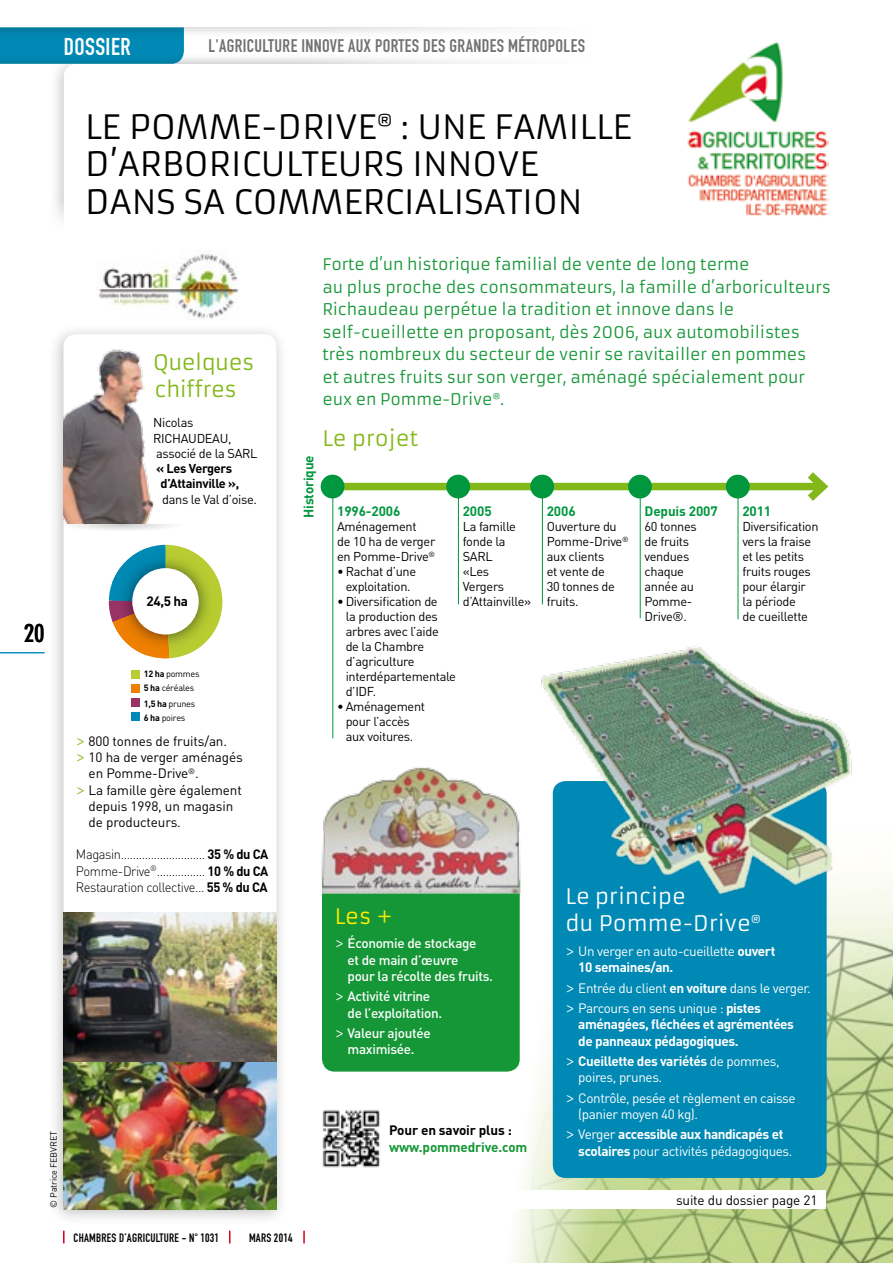
<style>
.page{position:relative;width:893px;height:1263px;background:#fff}
.page>*{position:absolute;margin:0;border:0;box-sizing:border-box;transform-origin:0 0}
.t1{font:33px "Armata";color:#000}
.t2{font:700 condensed 25.5px "DIN Neuzeit Grotesk";color:#000}
.t3{font:24px "DIN Engschrift";color:#fff}
.t4{font:21px/27px "Armata";letter-spacing:-.025em;color:#83b81a}
.t5{font:21px/27px "Armata";color:#fff}
.t6{font:21px "Armata";color:#ffed00}
.t7{font:18px "DIN Engschrift";letter-spacing:.02em;color:#707172}
.t8{font:15.75px/22.5px "Armata";letter-spacing:-.01em;color:#169737}
.t9{font:13.5px/16.2px "DIN";letter-spacing:-.03em;color:#fff}
.t10{font:13.5px "DIN";letter-spacing:-.01em;color:#000}
.t11{font:700 13.5px/16.2px "DIN";letter-spacing:-.03em;color:#fff}
.t12{font:500 13.5px/16.2px "DIN";letter-spacing:-.02em;color:#fff}
.t13{font:300 13.5px/16.2px "DIN";letter-spacing:-.03em;color:#000;text-align:justify;scale:.95 1}
.t14{font:700 13.5px "DIN";letter-spacing:-.01em;color:#00973e}
.t15{font:700 13.5px "DIN";letter-spacing:-.02em;color:#000}
.t16{font:700 13.5px "DIN";letter-spacing:-.01em;color:#169737}
.t17{font:12.75px/15px "DIN";letter-spacing:-.025em;color:#000}
.t18{font:700 12.75px/15.3px "DIN";letter-spacing:-.025em;color:#000;text-align:center}
.t19{font:12px "DIN Engschrift";letter-spacing:.02em;color:#000}
.t20{font:9px "DIN";letter-spacing:-.03em;color:#000}
.s1{font-weight:700}
.s2{font-family:"Armata";color:#83b81a}
.s3{font-family:"Armata";font-weight:400}
.s4{font-family:"Armata"}
.s5{font-weight:400}
</style>
<div class="page">
<hr style="left:0;top:652px;width:45px;height:1px;background:#0089b4">
<div style="left:0;top:26px;width:871px;height:38px;background:#000;opacity:.25"></div>
<div style="left:319px;top:0;width:574px;height:98px;background:#fff"></div>
<img style="left:678px;top:885px;width:215px;height:378px">
<svg style="left:229px;top:893px;width:449px;height:370px"></svg>
<img style="left:98px;top:252px;width:141px;height:67px">
<div style="left:47px;top:322px;width:241px;height:903px;background:#000;opacity:.25"></div>
<svg style="left:63px;top:334px;width:213px;height:875px"></svg>
<img style="left:64px;top:912px;width:212px;height:297px">
<svg style="left:60px;top:524px;width:124px;height:7px"></svg>
<img style="left:319px;top:1106px;width:64px;height:64px">
<img style="left:64px;top:347px;width:92px;height:177px">
<div style="left:322px;top:871px;width:198px;height:200px;background:#169737;border-radius:13px"></div>
<img style="left:321px;top:766px;width:200px;height:127px">
<svg style="left:109px;top:545px;width:113px;height:115px"></svg>
<img style="left:112px;top:548px;width:54px;height:74px">
<img style="left:113px;top:602px;width:53px;height:52px">
<img style="left:166px;top:548px;width:53px;height:106px">
<div style="left:132px;top:568px;width:67px;height:66px;background:#fff;border-radius:50%"></div>
<div style="left:132px;top:684px;width:8px;height:8px;background:#ee7f00"></div>
<div style="left:132px;top:670px;width:8px;height:8px;background:#b8cd32"></div>
<div style="left:132px;top:713px;width:8px;height:8px;background:#0089b4"></div>
<div style="left:132px;top:698px;width:8px;height:9px;background:#936"></div>
<img style="left:687px;top:42px;width:142px;height:174px">
<div style="left:492px;top:1191px;width:334px;height:18px;background:#fff"></div>
<div style="left:553px;top:781px;width:274px;height:397px;background:#0089b4;border-radius:13px"></div>
<img style="left:541px;top:647px;width:324px;height:250px">
<div style="left:322px;top:483px;width:501px;height:7px;background:#83b81a"></div>
<svg style="left:800px;top:472px;width:29px;height:29px"></svg>
<div style="left:321px;top:475px;width:23px;height:23px;background:#00973e;border-radius:50%"></div>
<hr style="left:332px;top:486px;width:1px;height:252px;background:#00973e">
<div style="left:446px;top:475px;width:24px;height:23px;background:#00973e;border-radius:50%"></div>
<hr style="left:458px;top:486px;width:1px;height:118px;background:#00973e">
<div style="left:530px;top:475px;width:24px;height:23px;background:#00973e;border-radius:50%"></div>
<hr style="left:542px;top:486px;width:1px;height:118px;background:#00973e">
<div style="left:628px;top:475px;width:24px;height:23px;background:#00973e;border-radius:50%"></div>
<hr style="left:640px;top:486px;width:1px;height:132px;background:#00973e">
<div style="left:726px;top:475px;width:24px;height:23px;background:#00973e;border-radius:50%"></div>
<hr style="left:738px;top:486px;width:1px;height:133px;background:#00973e">
<svg style="left:63px;top:1231px;width:2px;height:12px"></svg>
<svg style="left:303px;top:1231px;width:2px;height:12px"></svg>
<svg style="left:229px;top:1231px;width:1px;height:12px"></svg>
<h3 class="t3" style="left:64px;top:32px;width:11px">DOSSIER</h3>
<h3 class="t7" style="left:208px;top:35px;width:378px">L'AGRICULTURE INNOVE AUX PORTES DES GRANDES MÉTROPOLES</h3>
<h2 class="t2" style="left:24px;top:618px;width:22px">20</h2>
<p class="t20" style="left:48px;top:1208px;width:79px;rotate:-90deg">© Patrice FEBVRET</p>
<h1 class="t1" style="left:85px;top:106px;width:96px">Le Pomm</h1>
<h1 class="t1" style="left:242px;top:106px;width:273px">e-Drive<sup>®</sup> : un e famill</h1>
<h1 class="t1" style="left:613px;top:106px;width:21px">e</h1>
<h1 class="t1" style="left:85px;top:144px;width:119px">d’arboricult</h1>
<h1 class="t1" style="left:319px;top:144px;width:41px">eurs</h1>
<h1 class="t1" style="left:412px;top:144px;width:21px">inno</h1>
<h1 class="t1" style="left:497px;top:144px;width:43px">ve</h1>
<h1 class="t1" style="left:85px;top:181px;width:47px">dans</h1>
<h1 class="t1" style="left:184px;top:181px;width:77px">sa comm</h1>
<h1 class="t1" style="left:343px;top:181px;width:38px">ercialisation</h1>
<h3 class="t4" style="left:153px;top:349px;width:103px">Quelques chiffres</h3>
<p class="t17" style="left:153px;top:415px;width:42px">Nicolas<br>RICHAUDEAU</p>
<p class="t17" style="left:156px;top:430px;width:80px;text-align:right">,<br>associé de la SARL</p>
<p class="t18" style="left:156px;top:460px;width:85px">« Les Vergers d’Attainville »,</p>
<p class="t17" style="left:162px;top:491px;width:96px">dans le Val d’oise.</p>
<p class="t15" style="left:147px;top:592px;width:43px">24,5 ha</p>
<p class="t20" style="left:144px;top:668px;width:57px"><span class="s1">12 ha</span> pommes</p>
<p class="t20" style="left:144px;top:712px;width:43px"><span class="s1">6 ha</span> poires</p>
<p class="t20" style="left:144px;top:682px;width:52px"><span class="s1">5 ha</span> céréales</p>
<p class="t20" style="left:144px;top:698px;width:53px"><span class="s1">1,5 ha</span> prunes</p>
<p class="t10" style="left:76px;top:733px;width:153px"><span class="s2">&gt;</span> 800 tonnes de fruits/an.</p>
<p class="t10" style="left:76px;top:749px;width:168px"><span class="s2">&gt;</span> 10 ha de verger aménagés</p>
<p class="t10" style="left:89px;top:765px;width:112px">en Pomme-Drive<sup>®</sup>.</p>
<p class="t10" style="left:76px;top:781px;width:168px"><span class="s2">&gt;</span> La famille gère également</p>
<p class="t10" style="left:89px;top:797px;width:146px">depuis 1998, un magasin</p>
<p class="t10" style="left:89px;top:814px;width:94px">de producteurs.</p>
<p class="t13" style="left:76px;top:846px;width:204px">Magasin............................ <span class="s1">35 % du CA </span>Pomme-Drive<sup>®</sup>................ <span class="s1">10 % du CA </span>Restauration collective... <span class="s1">55 % du CA</span></p>
<p class="t8" style="left:322px;top:253px;width:510px">Forte d’un historique familial de vente de long terme<br>au plus proche des consommateurs, la famille d’arboriculteurs Richaudeau perpétue la tradition et innove dans le self-cueillette en proposant, dès 2006, aux automobilistes très nombreux du secteur de venir se ravitailler en pommes<br>et autres fruits sur son verger, aménagé spécialement pour eux en Pomme-Drive<sup>®</sup>.</p>
<p class="t14" style="left:300px;top:518px;width:64px;rotate:-90deg">Historique</p>
<h3 class="t4" style="left:322px;top:425px;width:98px">Le projet</h3>
<p class="t14" style="left:337px;top:502px;width:65px">1996-2006</p>
<p class="t17" style="left:337px;top:518px;width:100px">Aménagement<br>de 10 ha de verger en Pomme-Drive<sup>®</sup></p>
<p class="t17" style="left:337px;top:563px;width:80px;text-align:center">• Rachat d’une exploitation.</p>
<p class="t17" style="left:346px;top:593px;width:112px;text-indent:-9px">• Diversification de<br>la production des arbres avec l’aide<br>de la Chambre d’agriculture interdépartementale d’IDF.</p>
<p class="t17" style="left:337px;top:698px;width:89px;text-align:center">• Aménagement pour l’accès<br>aux voitures.</p>
<p class="t14" style="left:463px;top:502px;width:30px">2005</p>
<p class="t17" style="left:463px;top:518px;width:70px">La famille fonde la<br>SARL<br>«Les<br>Vergers d’Attainville»</p>
<p class="t14" style="left:547px;top:502px;width:30px">2006</p>
<p class="t17" style="left:547px;top:518px;width:83px">Ouverture du<br>Pomme-Drive<sup>® </sup>aux clients<br>et vente de<br>30 tonnes de fruits.</p>
<p class="t14" style="left:645px;top:502px;width:75px">Depuis 2007</p>
<p class="t17" style="left:645px;top:518px;width:54px">60 tonnes de fruits vendues chaque année au<br>Pomme-<br>D rive®.</p>
<p class="t14" style="left:742px;top:502px;width:30px">2011</p>
<p class="t17" style="left:742px;top:518px;width:78px">Diversification vers la fraise et les petits fruits rouges pour élargir la période<br>de cueillette</p>
<h3 class="t6" style="left:335px;top:903px;width:59px">Les +</h3>
<p class="t12" style="left:347px;top:935px;width:147px;text-indent:-13px"><span class="s3">&gt;</span> Économie de stockage<br>et de main d’œuvre<br>pour la récolte des fruits.</p>
<p class="t12" style="left:347px;top:988px;width:96px;text-indent:-13px"><span class="s3">&gt;</span> Activité vitrine de l’exploitation.</p>
<p class="t12" style="left:335px;top:1024px;width:97px;text-align:center"><span class="s3">&gt;</span> Valeur ajoutée maximisée.</p>
<p class="t15" style="left:389px;top:1122px;width:124px">Pour en savoir plus :</p>
<p class="t16" style="left:389px;top:1138px;width:140px">www.pommedrive.com</p>
<h3 class="t5" style="left:566px;top:883px;width:197px">Le principe<br>du Pomme-Drive<sup>®</sup></h3>
<p class="t9" style="left:578px;top:943px;width:199px;text-indent:-13px"><span class="s4">&gt;</span> U n verger en auto-cueillette <span class="s1">ouvert<br>10 semaines/an.</span></p>
<p class="t9" style="left:566px;top:977px;width:247px;line-height:20.4px"><span class="s4">&gt;</span> Entrée du client <span class="s1">en voiture</span> dans le verger. <span class="s4">&gt;</span> Parcours en sens unique : <span class="s1">pistes</span></p>
<p class="t11" style="left:578px;top:1016px;width:217px">aménagées, fléchées et agrémentées de panneaux pédagogiques.</p>
<p class="t9" style="left:578px;top:1053px;width:203px;text-indent:-13px"><span class="s4">&gt;</span> <span class="s1">Cueillette des variétés</span> de pommes, poires, prunes.</p>
<p class="t9" style="left:578px;top:1089px;width:219px;text-indent:-13px"><span class="s4">&gt;</span> Contrôle, pesée et règlement en caisse (panier moyen 40 kg).</p>
<p class="t11" style="left:578px;top:1126px;width:216px;text-indent:-13px"><span class="s3">&gt;</span> <span class="s5">Verger</span> accessible aux handicapés et scolaires <span class="s5">pour activités pédagogiques.</span></p>
<p class="t19" style="left:74px;top:1230px;width:147px">CHAMBRES D’AGRICULTURE - N° 1031</p>
<p class="t19" style="left:249px;top:1230px;width:7px">MARS</p>
<p class="t19" style="left:274px;top:1230px;width:20px">2014</p>
<p class="t10" style="left:676px;top:1192px;width:143px">suite du dossier page 21</p>
</div>
